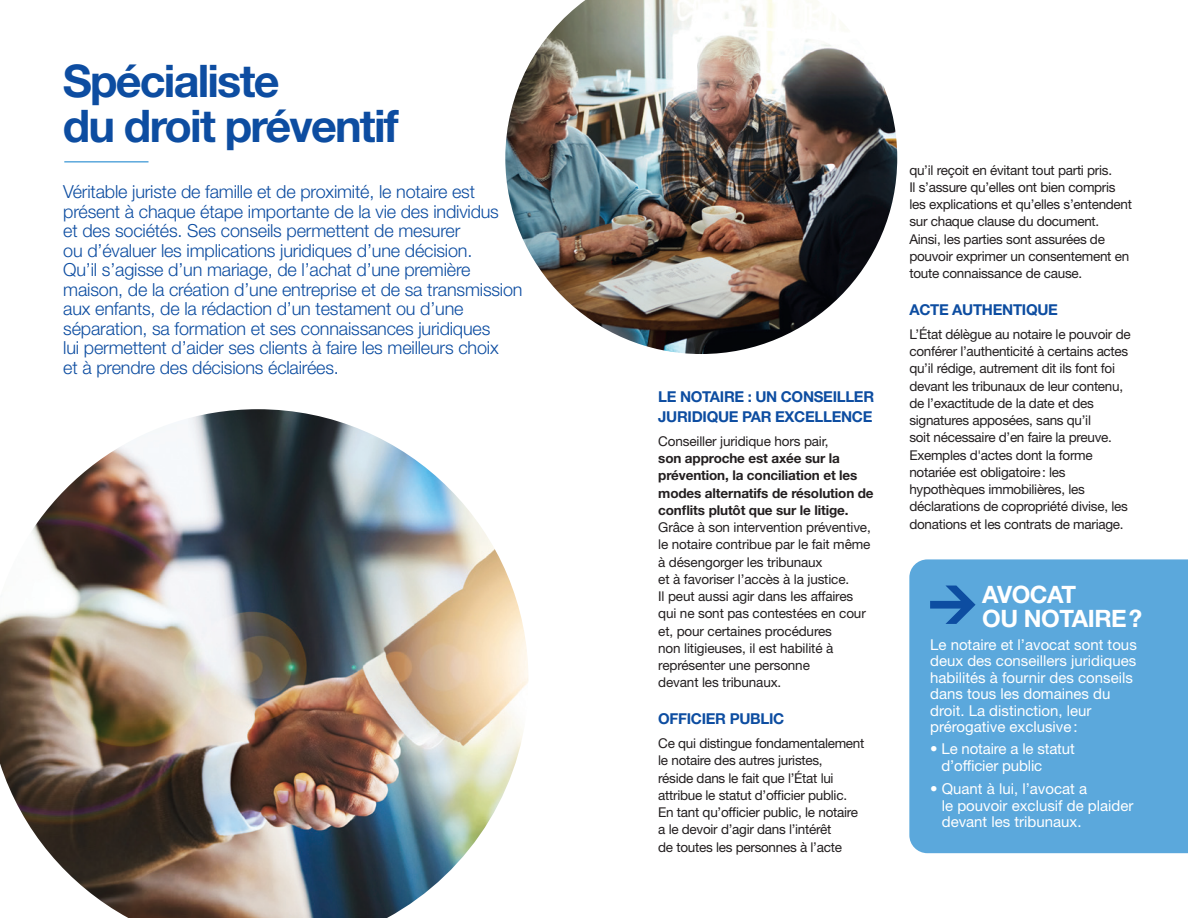
<style>
.page{position:relative;width:1188px;height:918px;background:#fff}
.page>*{position:absolute;margin:0;border:0;box-sizing:border-box;transform-origin:0 0}
._01-Titre_Lead_Helv{font:700 45px/45px "Helvetica Neue LT Std";letter-spacing:-.04em;color:#0d4da1}
._00-Inter_texte_Broc{font:700 24px/24px "Helvetica Neue LT Std";letter-spacing:-.02em;color:#fff}
._00_Inter_texte{font:300 18px/19.5px "Helvetica Neue LT Std";letter-spacing:-.01em;color:#0d4da1}
._02-Texte_encadré_ro{font:15px/16.5px "Helvetica Neue LT Std";color:#fff}
._00-Inter_texte_Broc-2{font:700 15px/19.5px "Helvetica Neue LT Std";letter-spacing:-.02em;color:#0d4da1}
._00-Texte_courant_dr{font:13.5px/17.2px "Helvetica Neue LT Std";letter-spacing:-.02em;color:#231f20}
.s1{font-weight:700}
</style>
<div class="page">
<img style="left:0;top:409px;width:528px;height:509px">
<img style="left:505px;top:0;width:392px;height:354px">
<hr style="left:64px;top:161px;width:85px;height:2px;background:#5ba8dc">
<div style="left:909px;top:559px;width:279px;height:294px;background:#5ba8dc"></div>
<svg style="left:930px;top:586px;width:46px;height:38px;background:#3d85c5"></svg>
<p class="_01-Titre_Lead_Helv" style="left:63px;top:58px;width:338px">Spécialiste<br>du droit préventif</p>
<p class="_00_Inter_texte" style="left:63px;top:182px;width:461px">Véritable juriste de famille et de proximité, le notaire est présent à chaque étape importante de la vie des individus<br>et des sociétés. Ses conseils permettent de mesurer<br>ou d’évaluer les implications juridiques d’une décision.<br>Qu’il s’agisse d’un mariage, de l’achat d’une première maison, de la création d’une entreprise et de sa transmission aux enfants, de la rédaction d’un testament ou d’une séparation, sa formation et ses connaissances juridiques<br>lui permettent d’aider ses clients à faire les meilleurs choix<br>et à prendre des décisions éclairées.</p>
<p class="_00-Inter_texte_Broc-2" style="left:658px;top:387px;width:217px">LE NOTAIRE : UN CONSEILLER<br>JURIDIQUE PAR EXCELLENCE</p>
<p class="_00-Texte_courant_dr" style="left:658px;top:432px;width:217px">Conseiller juridique hors pair,<br><span class="s1">son approche est axée sur la prévention, la conciliation et les modes alternatifs de résolution de conflits plutôt que sur le litige.<br></span>Grâce à son intervention préventive, le notaire contribue par le fait même à désengorger les tribunaux<br>et à favoriser l’accès à la justice.</p>
<p class="_00-Texte_courant_dr" style="left:658px;top:588px;width:209px">Il peut aussi agir dans les affaires qui ne sont pas contestées en cour et, pour certaines procédures<br>non litigieuses, il est habilité à représenter une personne<br>devant les tribunaux.</p>
<p class="_00-Inter_texte_Broc-2" style="left:658px;top:709px;width:128px">OFFICIER PUBLIC</p>
<p class="_00-Texte_courant_dr" style="left:658px;top:735px;width:208px">Ce qui distingue fondamentalement le notaire des autres juristes,<br>réside dans le fait que l’État lui attribue le statut d’officier public.<br>En tant qu’officier public, le notaire a le devoir d’agir dans l’intérêt<br>de toutes les personnes à l’acte</p>
<p class="_00-Texte_courant_dr" style="left:909px;top:161px;width:224px">qu’il reçoit en évitant tout parti pris.<br>Il s’assure qu’elles ont bien compris les explications et qu’elles s’entendent sur chaque clause du document.<br>Ainsi, les parties sont assurées de pouvoir exprimer un consentement en toute connaissance de cause.</p>
<p class="_00-Inter_texte_Broc-2" style="left:909px;top:299px;width:150px">ACTE AUTHENTIQUE</p>
<p class="_00-Texte_courant_dr" style="left:909px;top:325px;width:223px">L’État délègue au notaire le pouvoir de conférer l’authenticité à certains actes qu’il rédige, autrement dit ils font foi devant les tribunaux de leur contenu, de l’exactitude de la date et des signatures apposées, sans qu’il<br>soit nécessaire d’en faire la preuve.<br>Exemples d'actes dont la forme notariée est obligatoire: les hypothèques immobilières, les déclarations de copropriété divise, les donations et les contrats de mariage.</p>
<p class="_00-Inter_texte_Broc" style="left:982px;top:582px;width:161px">AVOCAT<br>OU NOTAIRE?</p>
<p class="_02-Texte_encadré_ro" style="left:930px;top:636px;width:208px">Le notaire et l’avocat sont tous deux des conseillers juridiques habilités à fournir des conseils dans tous les domaines du droit. La distinction, leur prérogative exclusive:</p>
<p class="_02-Texte_encadré_ro" style="left:941px;top:741px;width:135px;text-indent:-11px">• Le notaire a le statut d’officier public</p>
<p class="_02-Texte_encadré_ro" style="left:942px;top:780px;width:193px;text-indent:-12px">• Quant à lui, l’avocat a<br>le pouvoir exclusif de plaider devant les tribunaux.</p>
</div>
